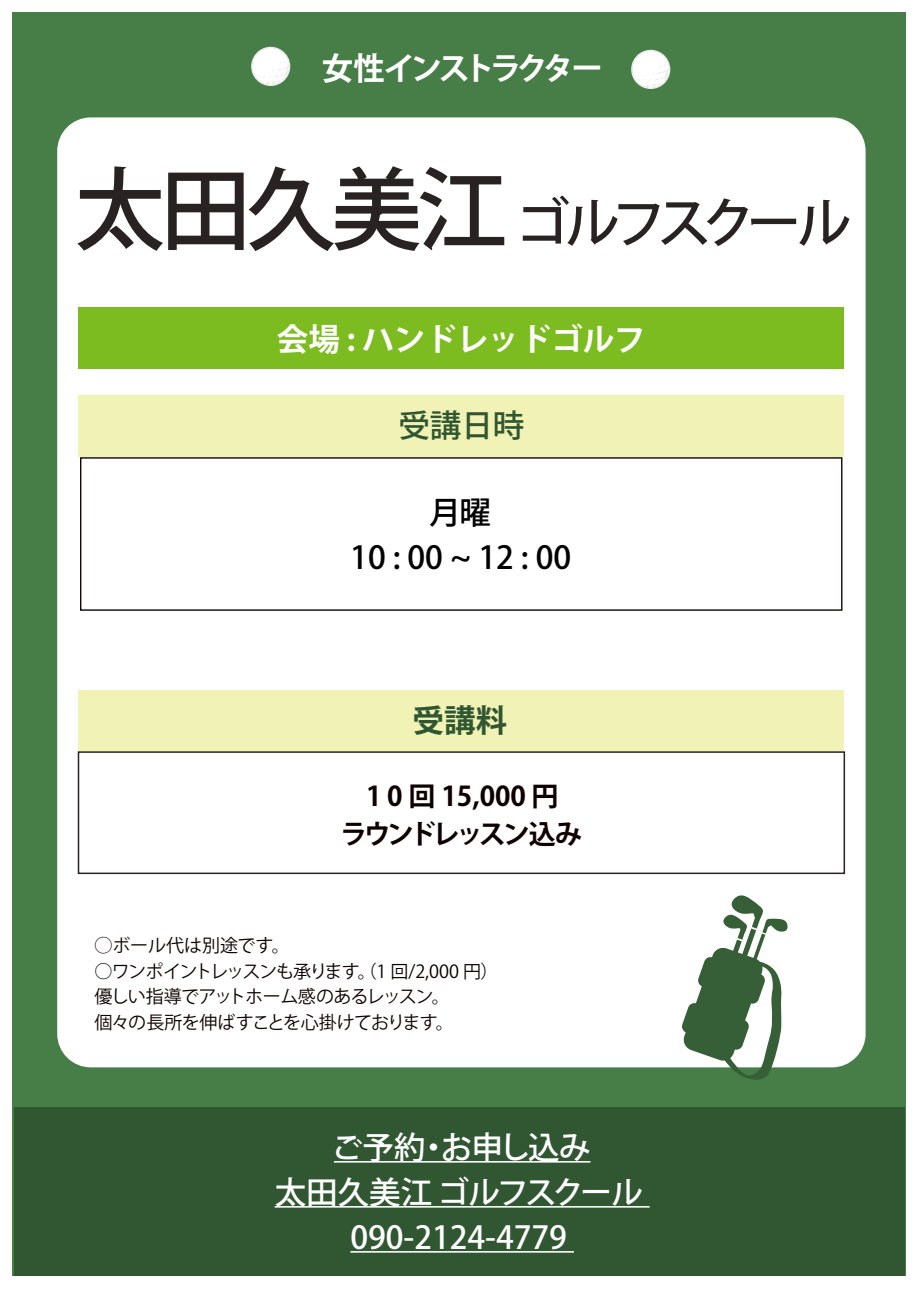
<style>
.page{position:relative;width:919px;height:1289px;background:#fff}
.page>*{position:absolute;margin:0;border:0;box-sizing:border-box;transform-origin:0 0}
.t1{font:500 54px "Koz Go Pr 6 N";letter-spacing:-.15em;color:#282322}
.t2{font:500 31.5px/45px "Koz Go Pr 6 N";color:#fff;text-align:center}
.t3{font:500 31.5px/45px "Koz Go Pr 6 N";color:#000;text-align:center}
.t4{font:700 31.5px "Koz Go Pr 6 N";color:#fff}
.t5{font:700 31.5px "Koz Go Pr 6 N";letter-spacing:-.14em;color:#fff}
.t6{font:500 31.5px "Koz Go Pr 6 N";color:#315632}
.t7{font:700 31.5px "Koz Go Pr 6 N";color:#315632}
.t8{font:700 27px/37.5px "Koz Go Pr 6 N";letter-spacing:-.115em;color:#0f0000;text-align:center}
.t9{font:18px/25.5px "Koz Go Pr 6 N";letter-spacing:-.04em;color:#0f0000}
.t10{font:18px "Koz Go Pr 6 N";color:#0f0000}
.s1{font-size:90px}
</style>
<div class="page">
<div style="left:13px;top:13px;width:893px;height:1263px;background:#477d47"></div>
<div style="left:14px;top:1107px;width:890px;height:169px;background:#315632"></div>
<div style="left:57px;top:117px;width:808px;height:950px;background:#fff;border-radius:33px"></div>
<div style="left:78px;top:690px;width:766px;height:62px;background:#f0f2b6"></div>
<div style="left:78px;top:751px;width:767px;height:123px;border:2px solid #282322"></div>
<svg style="left:251px;top:47px;width:39px;height:39px"></svg>
<svg style="left:631px;top:50px;width:39px;height:39px"></svg>
<hr style="left:334px;top:1160px;width:256px;height:2px;background:#fff">
<hr style="left:275px;top:1205px;width:374px;height:2px;background:#fff">
<hr style="left:350px;top:1250px;width:224px;height:2px;background:#fff">
<svg style="left:681px;top:895px;width:106px;height:185px"></svg>
<div style="left:78px;top:395px;width:766px;height:61px;background:#f0f2b6"></div>
<div style="left:78px;top:307px;width:766px;height:61px;background:#7dbc20"></div>
<h2 class="t5" style="left:322px;top:50px;width:282px">女性インストラクター</h2>
<h1 class="t1" style="left:75px;top:192px;width:777px"><span class="s1">太田久美江</span> ゴルフスクール</h1>
<h2 class="t4" style="left:277px;top:322px;width:370px">会場 : ハンドレッドゴルフ</h2>
<h2 class="t6" style="left:398px;top:407px;width:127px">受講日時</h2>
<h2 class="t3" style="left:350px;top:490px;width:222px">月曜<br>10 : 00 ~ 12 : 00</h2>
<h2 class="t7" style="left:412px;top:703px;width:96px">受講料</h2>
<h3 class="t8" style="left:340px;top:778px;width:243px">1 0 回 15,000 円<br>ラウンドレッスン込み</h3>
<p class="t10" style="left:94px;top:935px;width:197px">◯ボール代は別途です。</p>
<p class="t9" style="left:94px;top:958px;width:405px">○ワンポイントレッスンも承ります。（1 回/2,000 円）優しい指導でアットホーム感のあるレッスン。<br>個々の長所を伸ばすことを心掛けております。</p>
<h2 class="t2" style="left:275px;top:1125px;width:370px">ご予約・お申し込み<br>太田久美江 ゴルフスクール<br>090-2124-4779</h2>
</div>
